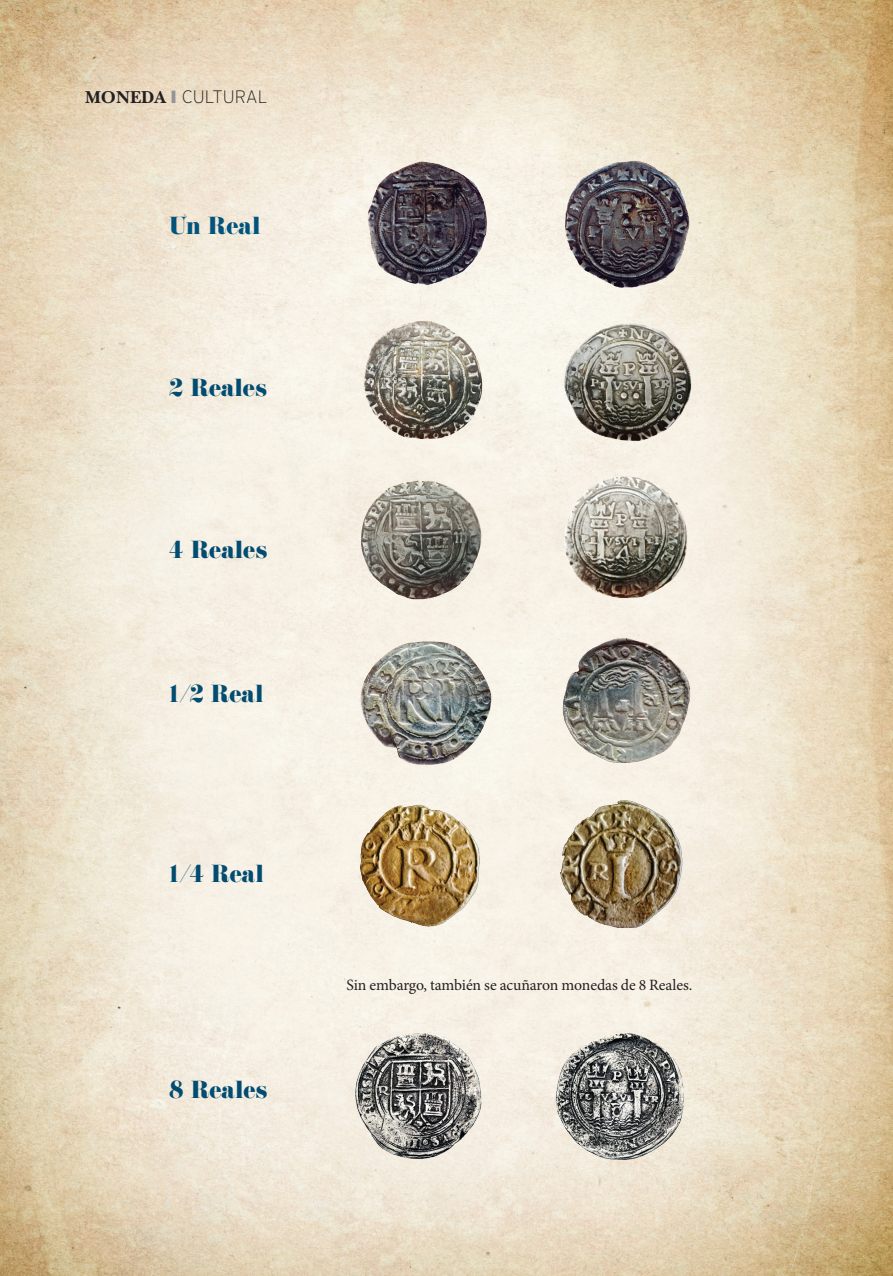
<style>
.page{position:relative;width:893px;height:1276px;background:#fff}
.page>*{position:absolute;margin:0;border:0;box-sizing:border-box;transform-origin:0 0}
.t1{font:21.6px "Eloquent JF";letter-spacing:.01em;color:#014c70}
.t2{font:21.6px "Eloquent JF";letter-spacing:.01em;color:#01547b}
.t3{font:200 18px "Interstate";color:#231f20}
.TEXTO_INDENTADO{font:15.75px "Minion Pro";letter-spacing:-.005em;color:#231f20}
.s1{font-family:"New Baskerville Bold SC";font-weight:400}
.s2{color:#939598}
</style>
<div class="page">
<img style="left:0;top:0;width:893px;height:1276px">
<img style="left:349px;top:1032px;width:141px;height:128px">
<img style="left:555px;top:1031px;width:131px;height:130px">
<img style="left:331px;top:160px;width:186px;height:132px">
<img style="left:517px;top:159px;width:213px;height:140px">
<img style="left:354px;top:634px;width:143px;height:137px">
<img style="left:556px;top:635px;width:142px;height:135px">
<img style="left:343px;top:797px;width:157px;height:134px">
<img style="left:542px;top:798px;width:169px;height:129px">
<img style="left:355px;top:316px;width:133px;height:126px">
<img style="left:556px;top:318px;width:143px;height:128px">
<img style="left:344px;top:474px;width:160px;height:131px">
<img style="left:552px;top:466px;width:154px;height:137px">
<p class="t3" style="left:85px;top:87px;width:184px"><span class="s1">MONEDA</span> <span class="s2">❙</span> CULTURAL</p>
<p class="t2" style="left:169px;top:211px;width:92px">Un Real</p>
<p class="t1" style="left:169px;top:373px;width:99px">2 Reales</p>
<p class="t1" style="left:169px;top:535px;width:99px">4 Reales</p>
<p class="t1" style="left:169px;top:679px;width:95px">1/2 Real</p>
<p class="t1" style="left:169px;top:859px;width:96px">1/4 Real</p>
<p class="t1" style="left:169px;top:1075px;width:100px">8 Reales</p>
<p class="TEXTO_INDENTADO" style="left:347px;top:974px;width:347px">Sin embargo, también se acuñaron monedas de 8 Reales.</p>
</div>
